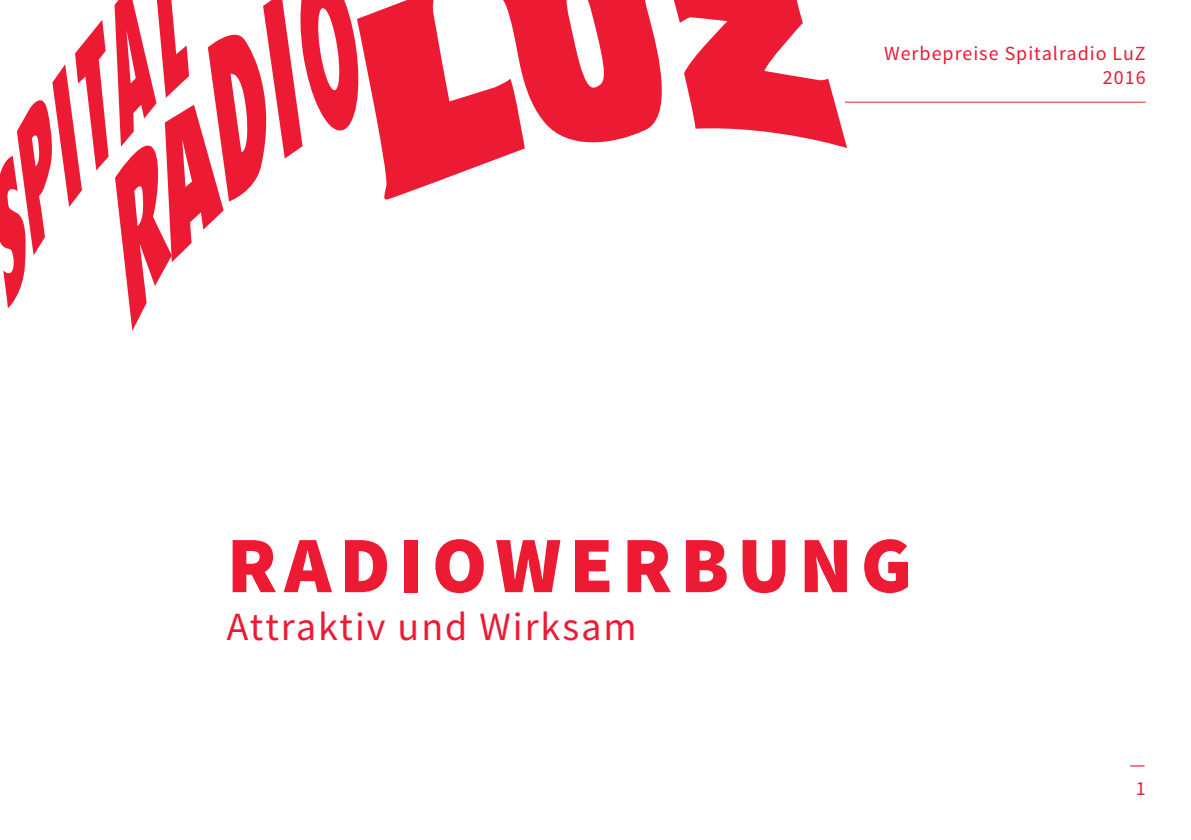
<style>
.page{position:relative;width:1191px;height:840px;background:#fff}
.page>*{position:absolute;margin:0;border:0;box-sizing:border-box;transform-origin:0 0}
.t1{font:900 80px "Source Sans Pro";letter-spacing:.1em;color:#ed1a33}
.t2{font:40px "Source Sans Pro";letter-spacing:.05em;color:#ed1a33}
.t3{font:20px/24px "Source Sans Pro";letter-spacing:.05em;color:#ed1a33;text-align:right}
</style>
<div class="page">
<hr style="left:845px;top:102px;width:300px;height:1px;background:#ed1a33">
<svg style="left:115px;top:0;width:732px;height:331px"></svg>
<svg style="left:0;top:20px;width:109px;height:288px"></svg>
<p class="t3" style="left:884px;top:42px;width:263px">Werbepreise Spitalradio LuZ<br>2016</p>
<h1 class="t1" style="left:227px;top:513px;width:687px">RADIOWERBUNG</h1>
<h2 class="t2" style="left:227px;top:601px;width:411px">Attraktiv und Wirksam</h2>
<p class="t3" style="left:1129px;top:751px;width:17px;text-align:center">—<br>1</p>
</div>
